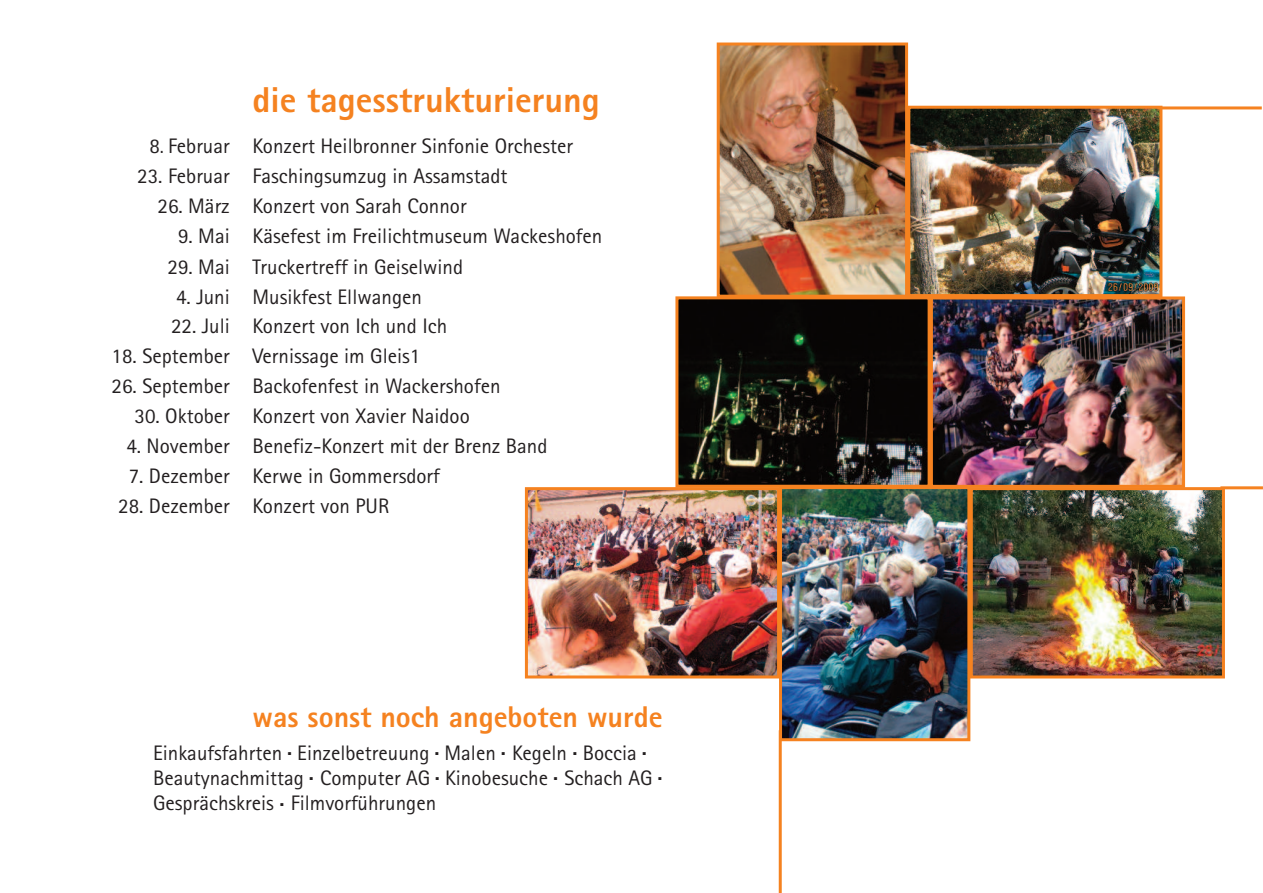
<style>
.page{position:relative;width:1263px;height:893px;background:#fff}
.page>*{position:absolute;margin:0;border:0;box-sizing:border-box;transform-origin:0 0}
.t1{font:800 36px "Agfa Rotis Sans Serif";color:#f58220}
.t2{font:800 30px "Agfa Rotis Sans Serif";color:#f58220}
.t3{font:21px/25.2px "Agfa Rotis Sans Serif";color:#231f20}
</style>
<div class="page">
<img style="left:721px;top:47px;width:183px;height:247px">
<div style="left:717px;top:43px;width:191px;height:255px;border:3px solid #f58220"></div>
<img style="left:783px;top:490px;width:183px;height:247px">
<div style="left:779px;top:486px;width:191px;height:255px;border:3px solid #f58220"></div>
<img style="left:911px;top:110px;width:247px;height:183px">
<div style="left:907px;top:106px;width:255px;height:191px;border:3px solid #f58220"></div>
<img style="left:934px;top:300px;width:247px;height:184px">
<div style="left:930px;top:296px;width:255px;height:192px;border:3px solid #f58220"></div>
<img style="left:974px;top:491px;width:247px;height:183px">
<div style="left:970px;top:487px;width:255px;height:191px;border:3px solid #f58220"></div>
<img style="left:679px;top:300px;width:247px;height:184px">
<div style="left:675px;top:296px;width:255px;height:192px;border:3px solid #f58220"></div>
<img style="left:529px;top:491px;width:247px;height:183px">
<div style="left:525px;top:487px;width:255px;height:191px;border:3px solid #f58220"></div>
<hr style="left:1157px;top:106px;width:105px;height:3px;background:#f58220">
<hr style="left:1220px;top:486px;width:43px;height:3px;background:#f58220">
<hr style="left:779px;top:730px;width:3px;height:163px;background:#f58220">
<h1 class="t1" style="left:253px;top:88px;width:349px">die tagesstrukturierung</h1>
<p class="t3" style="left:150px;top:135px;width:425px">8. Februar Konzert Heilbronner Sinfonie Orchester</p>
<p class="t3" style="left:137px;top:165px;width:372px">23. Februar Faschingsumzug in Assamstadt</p>
<p class="t3" style="left:157px;top:195px;width:311px">26. März Konzert von Sarah Connor</p>
<p class="t3" style="left:178px;top:225px;width:426px">9. Mai Käsefest im Freilichtmuseum Wackeshofen</p>
<p class="t3" style="left:168px;top:256px;width:297px">29. Mai Truckertreff in Geiselwind</p>
<p class="t3" style="left:176px;top:286px;width:247px">4. Juni Musikfest Ellwangen</p>
<p class="t3" style="left:171px;top:316px;width:278px">22. Juli Konzert von Ich und Ich</p>
<p class="t3" style="left:112px;top:346px;width:310px">18. September Vernissage im Gleis1</p>
<p class="t3" style="left:112px;top:376px;width:390px">26. September Backofenfest in Wackershofen</p>
<p class="t3" style="left:135px;top:405px;width:337px">30. Oktober Konzert von Xavier Naidoo</p>
<p class="t3" style="left:126px;top:435px;width:423px">4. November Benefiz-Konzert mit der Brenz Band</p>
<p class="t3" style="left:129px;top:465px;width:313px">7. Dezember Kerwe in Gommersdorf</p>
<p class="t3" style="left:118px;top:495px;width:273px">28. Dezember Konzert von PUR</p>
<h2 class="t2" style="left:253px;top:706px;width:411px">was sonst noch angeboten wurde</h2>
<p class="t3" style="left:153px;top:742px;width:511px">Einkaufsfahrten <sup>.</sup> Einzelbetreuung <sup>.</sup> Malen <sup>.</sup> Kegeln <sup>.</sup> Boccia <sup>.<br></sup>Beautynachmittag <sup>.</sup> Computer AG <sup>.</sup> Kinobesuche <sup>.</sup> Schach AG <sup>.<br></sup>Gesprächskreis <sup>.</sup> Filmvorführungen</p>
</div>
